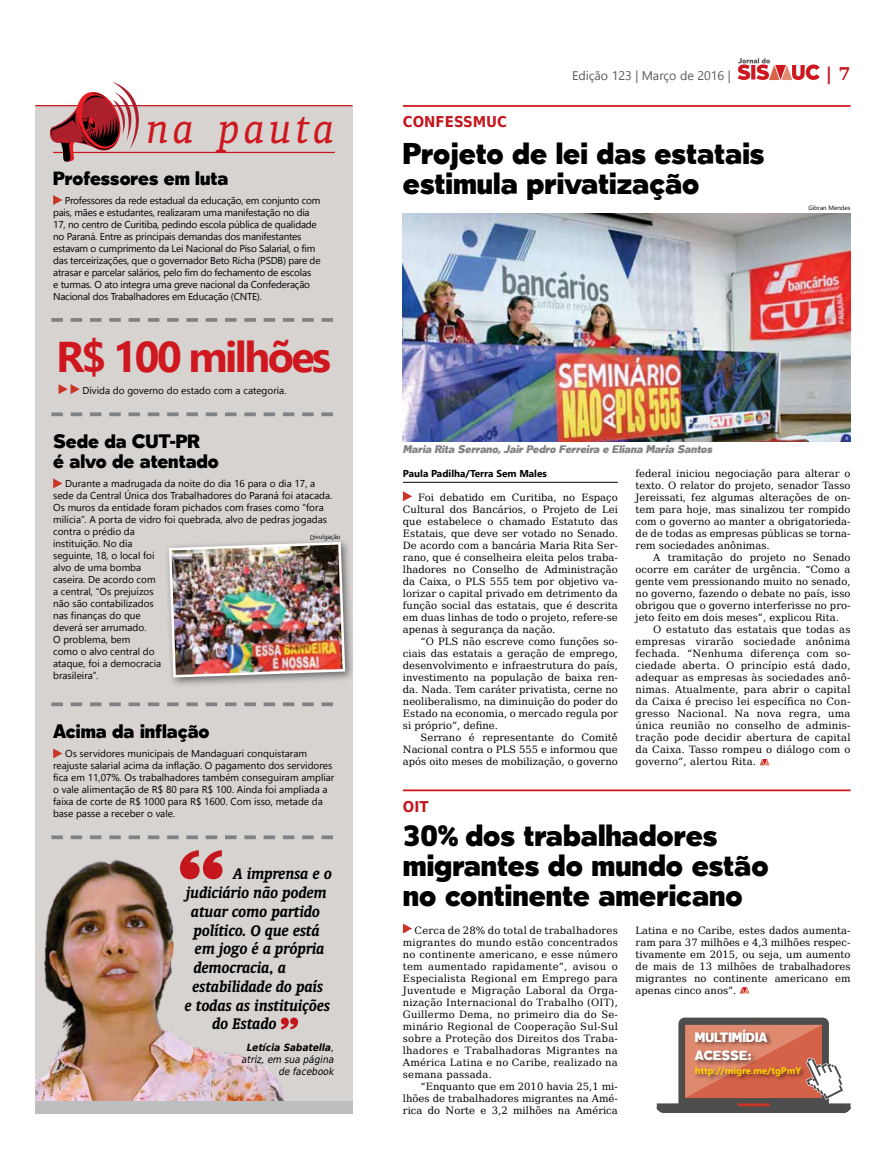
<style>
.page{position:relative;width:886px;height:1170px;background:#fff}
.page>*{position:absolute;margin:0;border:0;box-sizing:border-box;transform-origin:0 0}
.t1{font:italic 45.25px "Oranda BT";letter-spacing:.08em;color:#ce171e}
.t2{font:700 43px "Khmer UI";letter-spacing:-.06em;color:#ce171e}
.t3{font:900 27.5px/30px "Tabarra";color:#000}
.t4{font:italic 700 17.5px "Oranda BT";color:#000}
.t5{font:900 17.5px/20px "Tabarra";color:#000}
.t6{font:700 17.5px "DejaVu Serif";color:#c4161c}
.t7{font:700 15px "DejaVu Sans Condensed";color:#c4161c}
.t8{font:12.5px "Khmer UI";color:#58595b}
.t9{font:900 12.12px/18.2px "Tabarra";color:#fff}
.t10{font:10px/12px "DejaVu Serif";color:#000;text-align:justify}
.t11{font:10px/12px "Khmer UI";color:#000}
.t12{font:10px/12px "Khmer UI";letter-spacing:-.02em;color:#000}
.t13{font:italic 900 10px "Tabarra";color:#808285}
.t14{font:italic 10px/12px "DejaVu Sans Condensed";color:#000;text-align:right}
.t15{font:700 10px "Khmer UI";color:#000}
.t16{font:700 9.5px "Khmer UI";color:#ffd400}
.t17{font:6.25px "Khmer UI";color:#000}
.s1{font-weight:700}
.s2{font-family:"Clan"}
</style>
<div class="page">
<svg style="left:737px;top:58px;width:83px;height:22px"></svg>
<div style="left:35px;top:105px;width:317px;height:1008px;background:#d6d3d1"></div>
<img style="left:35px;top:859px;width:257px;height:242px">
<svg style="left:403px;top:923px;width:9px;height:10px"></svg>
<svg style="left:740px;top:987px;width:10px;height:6px"></svg>
<hr style="left:35px;top:105px;width:317px;height:1px;background:#c4161c">
<hr style="left:53px;top:152px;width:282px;height:1px;background:#c4161c">
<svg style="left:49px;top:81px;width:101px;height:81px"></svg>
<svg style="left:53px;top:195px;width:9px;height:10px"></svg>
<svg style="left:51px;top:412px;width:282px;height:4px"></svg>
<svg style="left:59px;top:384px;width:21px;height:10px"></svg>
<svg style="left:51px;top:318px;width:282px;height:4px"></svg>
<svg style="left:51px;top:835px;width:282px;height:4px"></svg>
<svg style="left:51px;top:702px;width:282px;height:4px"></svg>
<svg style="left:53px;top:748px;width:9px;height:10px"></svg>
<svg style="left:53px;top:478px;width:9px;height:10px"></svg>
<div style="left:164px;top:537px;width:191px;height:150px;background:#000;opacity:.5"></div>
<img style="left:168px;top:540px;width:178px;height:138px">
<hr style="left:403px;top:105px;width:447px;height:2px;background:#ce171e">
<hr style="left:403px;top:482px;width:215px;height:1px;background:#000">
<svg style="left:403px;top:491px;width:9px;height:10px"></svg>
<svg style="left:760px;top:759px;width:10px;height:6px"></svg>
<hr style="left:403px;top:789px;width:447px;height:2px;background:#ce171e">
<div style="left:678px;top:1017px;width:151px;height:92px;background:#4d4d4d;border-radius:6px"></div>
<svg style="left:657px;top:1020px;width:193px;height:93px"></svg>
<div style="left:694px;top:1027px;width:113px;height:55px;background:#000;opacity:.5"></div>
<svg style="left:180px;top:850px;width:42px;height:29px"></svg>
<svg style="left:281px;top:1017px;width:17px;height:12px"></svg>
<div style="left:35px;top:1101px;width:317px;height:12px;background:#bcbec0"></div>
<img style="left:403px;top:214px;width:447px;height:227px">
<h1 class="t1" style="left:146px;top:103px;width:190px">na pauta</h1>
<h3 class="t5" style="left:53px;top:168px;width:177px">Professores em luta</h3>
<p class="t12" style="left:53px;top:194px;width:269px;text-indent:12px">Professores da rede estadual da educação, em conjunto com pais, mães e estudantes, realizaram uma manifestação no dia 17, no centro de Curitiba, pedindo escola pública de qualidade no Paraná. Entre as principais demandas dos manifestantes estavam o cumprimento da Lei Nacional do Piso Salarial, o fim das terceirizações, que o governador Beto Richa (PSDB) pare de atrasar e parcelar salários, pelo fim do fechamento de escolas<br>e turmas. O ato integra uma greve nacional da Confederação Nacional dos Trabalhadores em Educação (CNTE).</p>
<h2 class="t2" style="left:56px;top:332px;width:276px">R$ 100 milhões</h2>
<p class="t11" style="left:82px;top:384px;width:206px">Dívida do governo do estado com a categoria.</p>
<h3 class="t5" style="left:53px;top:431px;width:167px">Sede da CUT-PR<br>é alvo de atentado</h3>
<p class="t11" style="left:53px;top:477px;width:281px;text-indent:12px">Durante a madrugada da noite do dia 16 para o dia 17, a sede da Central Única dos Trabalhadores do Paraná foi atacada.<br>Os muros da entidade foram pichados com frases como “fora milícia”. A porta de vidro foi quebrada, alvo de pedras jogadas contra o prédio da<br>instituição. No dia<br>seguinte, 18, o local foi<br>alvo de uma bomba<br>caseira. De acordo com<br>a central, “Os prejuízos<br>não são contabilizados<br>nas finanças do que<br>deverá ser arrumado.<br>O problema, bem<br>como o alvo central do<br>ataque, foi a democracia<br>brasileira”.</p>
<p class="t17" style="left:310px;top:533px;width:32px;rotate:-2deg">Divulgação</p>
<h3 class="t5" style="left:53px;top:721px;width:158px">Acima da inflação</h3>
<p class="t11" style="left:53px;top:747px;width:283px;text-indent:12px">Os servidores municipais de Mandaguari conquistaram reajuste salarial acima da inflação. O pagamento dos servidores fica em 11,07%. Os trabalhadores também conseguiram ampliar o vale alimentação de R$ 80 para R$ 100. Ainda foi ampliada a faixa de corte de R$ 1000 para R$ 1600. Com isso, metade da base passe a receber o vale.</p>
<h3 class="t4" style="left:233px;top:863px;width:100px">A imprensa e o</h3>
<h3 class="t4" style="left:186px;top:882px;width:142px">judiciário não podem</h3>
<h3 class="t4" style="left:191px;top:900px;width:130px">atuar como partido</h3>
<h3 class="t4" style="left:194px;top:919px;width:128px">político. O que está</h3>
<h3 class="t4" style="left:195px;top:938px;width:131px">em jogo é a própria</h3>
<h3 class="t4" style="left:194px;top:957px;width:94px">democracia, a</h3>
<h3 class="t4" style="left:192px;top:975px;width:132px">estabilidade do país</h3>
<h3 class="t4" style="left:185px;top:994px;width:147px">e todas as instituições</h3>
<h3 class="t4" style="left:212px;top:1013px;width:66px">do Estado</h3>
<p class="t14" style="left:241px;top:1041px;width:97px"><span class="s1">Letícia Sabatella</span>, atriz,em sua página de facebook</p>
<h3 class="t7" style="left:403px;top:110px;width:104px">CONFESSM UC</h3>
<p class="t8" style="left:572px;top:68px;width:160px">Edição 123 | Março de 2016 |</p>
<h3 class="t6" style="left:826px;top:58px;width:26px">| 7</h3>
<h3 class="t3" style="left:403px;top:138px;width:363px">Projeto de lei das estatais estimula privatização</h3>
<p class="t17" style="left:808px;top:204px;width:44px">Gibran Mendes</p>
<p class="t13" style="left:403px;top:443px;width:313px">Maria Rita Serrano, Jair Pedro Ferreira e Eliana Maria Santos</p>
<p class="t15" style="left:403px;top:468px;width:146px">Paula Padilha/Terra Sem Males</p>
<p class="t10" style="left:403px;top:491px;width:216px;text-indent:15px">Foi debatido em Curitiba, no Espaço Cultural dos Bancários, o Projeto de Lei que estabelece o chamado Estatuto das Estatais, que deve ser votado no Senado.<br>De acordo com a bancária Maria Rita Ser&shy;rano, que é conselheira eleita pelos traba&shy;lhadores no Conselho de Administração da Caixa, o PLS 555 tem por objetivo va&shy;lorizar o capital privado em detrimento da função social das estatais, que é descrita em duas linhas de todo o projeto, refere-se apenas à segurança da nação.</p>
<p class="t10" style="left:403px;top:635px;width:216px;text-indent:18px">“O PLS não escreve como funções so&shy;ciais das estatais a geração de emprego, desenvolvimento e infraestrutura do país, investimento na população de baixa ren&shy;da. Nada. Tem caráter privatista, cerne no neoliberalismo, na diminuição do poder do Estado na economia, o mercado regula por si próprio”, define.</p>
<p class="t10" style="left:403px;top:731px;width:216px;text-indent:18px">Serrano é representante do Comitê Nacional contra o PLS 555 e informou que após oito meses de mobilização, o governo</p>
<h3 class="t7" style="left:403px;top:794px;width:10px">OIT</h3>
<p class="t10" style="left:635px;top:467px;width:216px">federal iniciou negociação para alterar o texto. O relator do projeto, senador Tasso Jereissati, fez algumas alterações de on&shy;tem para hoje, mas sinalizou ter rompido com o governo ao manter a obrigatorieda&shy;de de todas as empresas públicas se torna&shy;rem sociedades anônimas.</p>
<p class="t10" style="left:635px;top:551px;width:216px;text-indent:18px">A tramitação do projeto no Senado ocorre em caráter de urgência. “Como a gente vem pressionando muito no senado, no governo, fazendo o debate no país, isso obrigou que o governo interferisse no pro&shy;jeto feito em dois meses”, explicou Rita.</p>
<p class="t10" style="left:635px;top:623px;width:216px;text-indent:18px">O estatuto das estatais que todas as empresas virarão sociedade anônima fechada. “Nenhuma diferença com so&shy;ciedade aberta. O princípio está dado, adequar as empresas às sociedades anô&shy;nimas. Atualmente, para abrir o capital da Caixa é preciso lei específica no Con&shy;gresso Nacional. Na nova regra, uma única reunião no conselho de adminis&shy;tração pode decidir abertura de capital da Caixa. Tasso rompeu o diálogo com o governo”, alertou Rita.</p>
<h3 class="t3" style="left:403px;top:820px;width:367px"><span class="s2">30%</span> dos trabalhadores migrantes do mundo estão no continente americano</h3>
<p class="t10" style="left:403px;top:923px;width:216px;text-indent:12px">Cerca de 28% do total de trabalhadores migrantes do mundo estão concentrados no continente americano, e esse número tem aumentado rapidamente”, avisou o Especialista Regional em Emprego para Juventude e Migração Laboral da Orga&shy;nização Internacional do Trabalho (OIT), Guillermo Dema, no primeiro dia do Se&shy;minário Regional de Cooperação Sul-Sul sobre a Proteção dos Direitos dos Traba&shy;lhadores e Trabalhadoras Migrantes na América Latina e no Caribe, realizado na semana passada.</p>
<p class="t10" style="left:403px;top:1079px;width:216px;text-indent:18px">“Enquanto que em 2010 havia 25,1 mi&shy;lhões de trabalhadores migrantes na Amé&shy;rica do Norte e 3,2 milhões na América</p>
<p class="t10" style="left:635px;top:923px;width:216px">Latina e no Caribe, estes dados aumenta&shy;ram para 37 milhões e 4,3 milhões respec&shy;tivamente em 2015, ou seja, um aumento de mais de 13 milhões de trabalhadores migrantes no continente americano em apenas cinco anos”.</p>
<p class="t9" style="left:695px;top:1027px;width:74px">Multimídia<br>Acesse:</p>
<p class="t16" style="left:695px;top:1064px;width:108px">http://migre.me/tgPmY</p>
</div>
